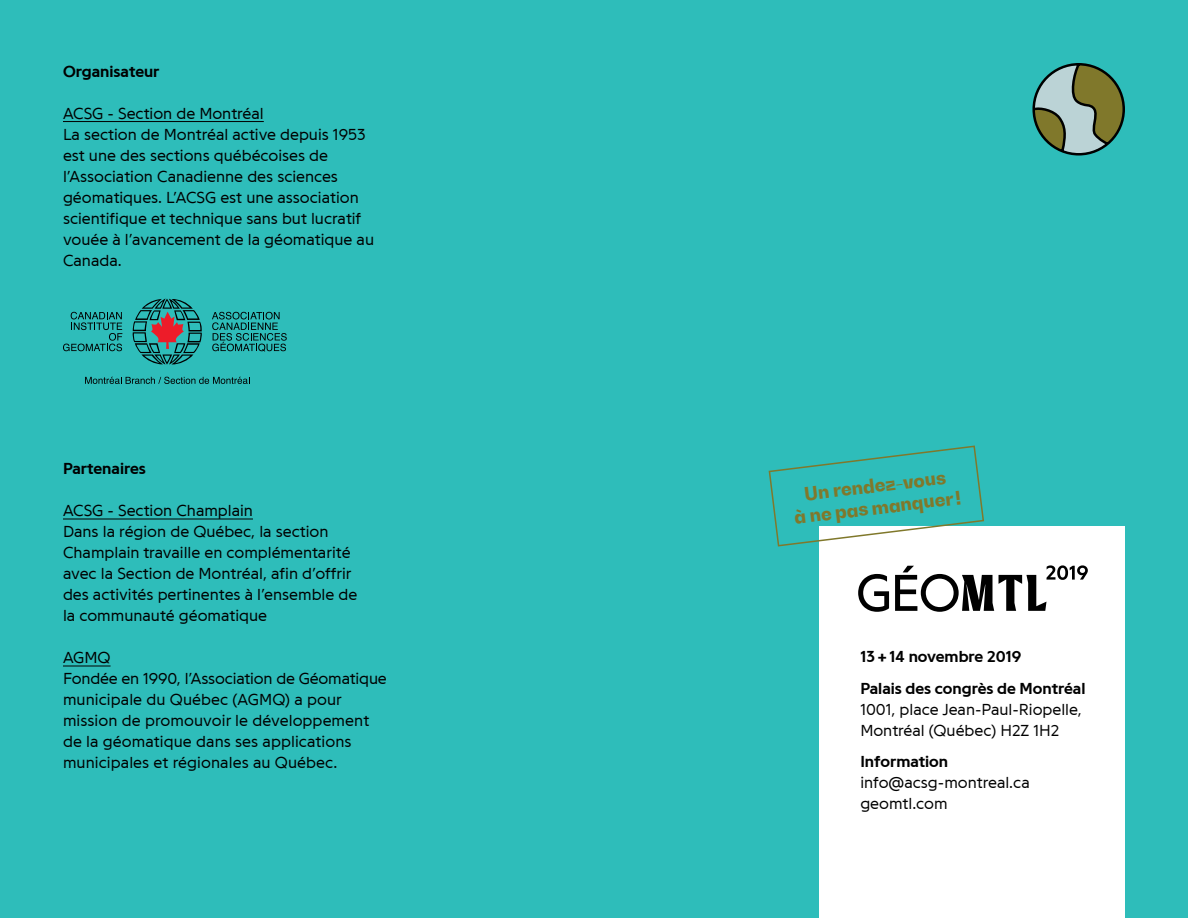
<style>
.page{position:relative;width:1188px;height:918px;background:#2ebdba}
.page>*{position:absolute;margin:0;border:0;box-sizing:border-box;transform-origin:0 0}
.t1{font:800 18.6px/22px "Bw Gradual";color:#80782b;text-align:center}
.t2{font:300 16.5px/21px "Programme";color:#000}
.t3{font:700 16.5px/31.5px "Programme";color:#000}
</style>
<div class="page">
<hr style="left:63px;top:121px;width:201px;height:1px;background:#000">
<hr style="left:63px;top:519px;width:190px;height:1px;background:#000">
<hr style="left:63px;top:666px;width:48px;height:1px;background:#000">
<svg style="left:212px;top:312px;width:75px;height:40px"></svg>
<svg style="left:63px;top:312px;width:59px;height:39px"></svg>
<svg style="left:85px;top:377px;width:165px;height:7px"></svg>
<svg style="left:132px;top:299px;width:70px;height:66px"></svg>
<div style="left:820px;top:526px;width:305px;height:392px;background:#fff"></div>
<svg style="left:858px;top:574px;width:31px;height:38px"></svg>
<svg style="left:895px;top:565px;width:193px;height:47px"></svg>
<svg style="left:768px;top:445px;width:216px;height:102px"></svg>
<svg style="left:1032px;top:63px;width:93px;height:93px"></svg>
<p class="t3" style="left:63px;top:55px;width:98px">Organisateur</p>
<p class="t2" style="left:63px;top:103px;width:313px">ACSG - Section de Montréal<br>La section de Montréal active depuis 1953 est une des sections québécoises de l’Association Canadienne des sciences géomatiques. L’ACSG est une association scientifique et technique sans but lucratif vouée à l’avancement de la géomatique au Canada.</p>
<p class="t3" style="left:63px;top:453px;width:84px">Partenaires</p>
<p class="t2" style="left:63px;top:500px;width:296px">ACSG - Section Champlain<br>Dans la région de Québec, la section Champlain travaille en complémentarité avec la Section de Montréal, afin d’offrir des activités pertinentes à l’ensemble de la communauté géomatique</p>
<p class="t2" style="left:63px;top:647px;width:325px">AGMQ<br>Fondée en 1990, l’Association de Géomatique municipale du Québec (AGMQ) a pour mission de promouvoir le développement de la géomatique dans ses applications municipales et régionales au Québec.</p>
<p class="t3" style="left:860px;top:641px;width:227px">13 + 14 novembre 2019<br>Palais des congrès de Montréal</p>
<p class="t1" style="left:790px;top:484px;width:169px;rotate:-7deg">Un rendez-vous<br>à ne pas manquer!</p>
<p class="t2" style="left:860px;top:699px;width:223px">1001, place Jean-Paul-Riopelle,<br>Montréal (Québec) H2Z 1H2</p>
<p class="t3" style="left:860px;top:746px;width:89px">Information</p>
<p class="t2" style="left:860px;top:773px;width:171px">info@acsg-montreal.ca geomtl.com</p>
</div>
